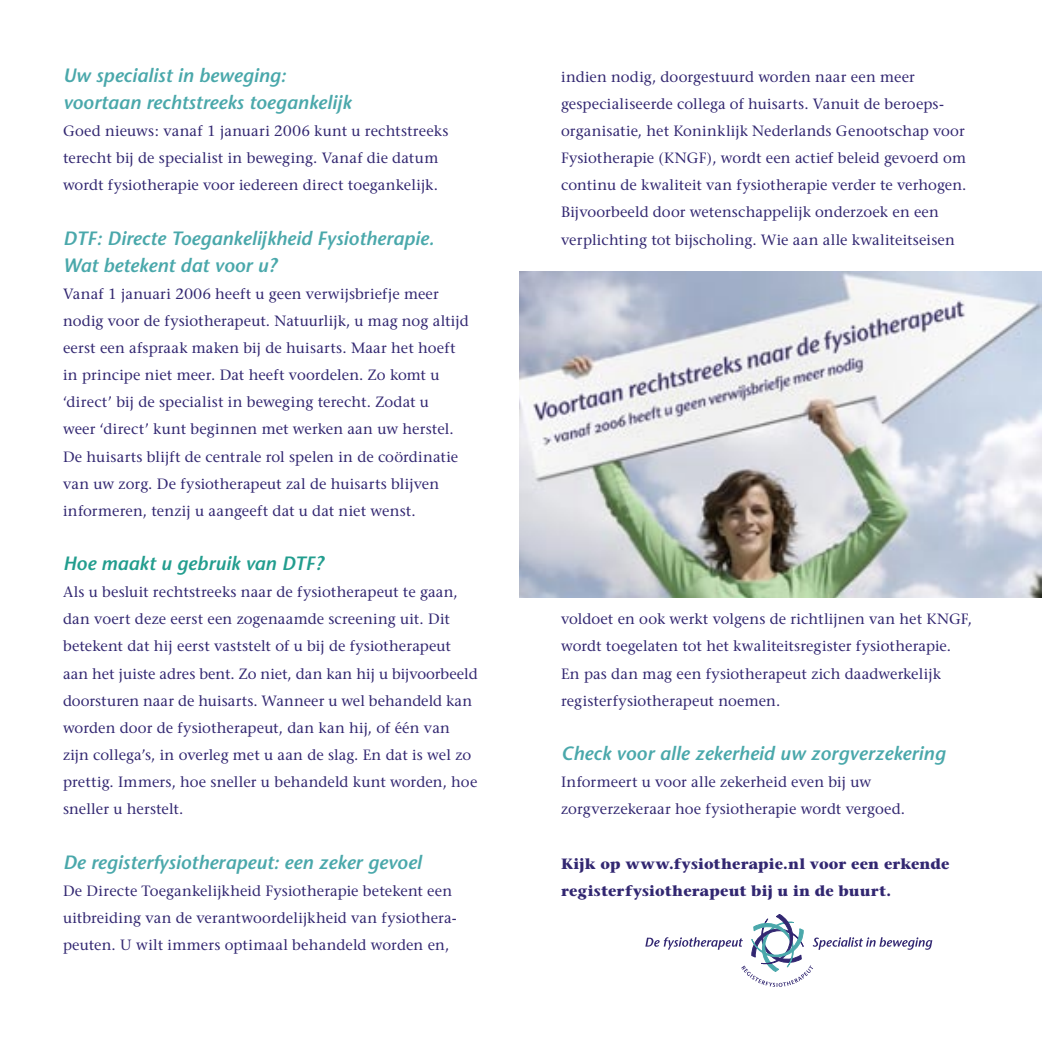
<style>
.page{position:relative;width:1042px;height:1042px;background:#fff}
.page>*{position:absolute;margin:0;border:0;box-sizing:border-box;transform-origin:0 0}
.t1{font:italic 600 19.25px/27.1px "Stone Sans";color:#4aa8ab}
.t2{font:italic 600 19.25px "Stone Sans";color:#229d8e}
.t3{font:14.88px/27.1px "Stone Serif";letter-spacing:.01em;color:#322771}
.t4{font:700 14.88px/27.1px "Stone Serif";letter-spacing:.01em;color:#322771}
</style>
<div class="page">
<svg style="left:645px;top:914px;width:287px;height:73px"></svg>
<img style="left:520px;top:272px;width:522px;height:325px">
<p class="t1" style="left:63px;top:61px;width:290px">Uw specialist in beweging: voortaan rechtstreeks toegankelijk</p>
<p class="t3" style="left:63px;top:117px;width:387px">Goed nieuws: vanaf 1 januari 2006 kunt u rechtstreeks terecht bij de specialist in beweging. Vanaf die datum wordt fysiotherapie voor iedereen direct toegankelijk.</p>
<p class="t1" style="left:63px;top:224px;width:373px">DTF: Directe Toegankelijkheid Fysiotherapie.<br>Wat betekent dat voor u?</p>
<p class="t3" style="left:63px;top:280px;width:407px">Vanaf 1 januari 2006 heeft u geen verwijsbriefje meer nodig voor de fysiotherapeut. Natuurlijk, u mag nog altijd eerst een afspraak maken bij de huisarts. Maar het hoeft in principe niet meer. Dat heeft voordelen. Zo komt u ‘direct’ bij de specialist in beweging terecht. Zodat u<br>weer ‘direct’ kunt beginnen met werken aan uw herstel.<br>De huisarts blijft de centrale rol spelen in de coördinatie van uw zorg. De fysiotherapeut zal de huisarts blijven informeren, tenzij u aangeeft dat u dat niet wenst.</p>
<p class="t2" style="left:63px;top:551px;width:262px">Hoe maakt u gebruik van DTF?</p>
<p class="t3" style="left:63px;top:578px;width:416px">Als u besluit rechtstreeks naar de fysiotherapeut te gaan, dan voert deze eerst een zogenaamde screening uit. Dit betekent dat hij eerst vaststelt of u bij de fysiotherapeut aan het juiste adres bent. Zo niet, dan kan hij u bijvoorbeeld doorsturen naar de huisarts. Wanneer u wel behandeld kan worden door de fysiotherapeut, dan kan hij, of één van zijn collega’s, in overleg met u aan de slag. En dat is wel zo prettig. Immers, hoe sneller u behandeld kunt worden, hoe sneller u herstelt.</p>
<p class="t1" style="left:63px;top:848px;width:360px">De registerfysiotherapeut: een zeker gevoel</p>
<p class="t3" style="left:63px;top:877px;width:395px">De Directe Toegankelijkheid Fysiotherapie betekent een uitbreiding van de verantwoordelijkheid van fysiothera&shy;peuten. U wilt immers optimaal behandeld worden en,</p>
<p class="t3" style="left:561px;top:63px;width:407px">indien nodig, doorgestuurd worden naar een meer gespecialiseerde collega of huisarts. Vanuit de beroeps&shy;organisatie, het Koninklijk Nederlands Genootschap voor Fysiotherapie (KNGF), wordt een actief beleid gevoerd om continu de kwaliteit van fysiotherapie verder te verhogen.<br>Bijvoorbeeld door wetenschappelijk onderzoek en een verplichting tot bijscholing. Wie aan alle kwaliteitseisen</p>
<p class="t3" style="left:561px;top:605px;width:413px">voldoet en ook werkt volgens de richtlijnen van het KNGF, wordt toegelaten tot het kwaliteitsregister fysiotherapie.<br>En pas dan mag een fysiotherapeut zich daadwerkelijk registerfysiotherapeut noemen.</p>
<p class="t1" style="left:561px;top:739px;width:386px">Check voor alle zekerheid uw zorgverzekering</p>
<p class="t3" style="left:561px;top:768px;width:346px">Informeert u voor alle zekerheid even bij uw zorgverzekeraar hoe fysiotherapie wordt vergoed.</p>
<p class="t4" style="left:561px;top:849px;width:390px">Kijk op www.fysiotherapie.nl voor een erkende registerfysiotherapeut bij u in de buurt.</p>
</div>
